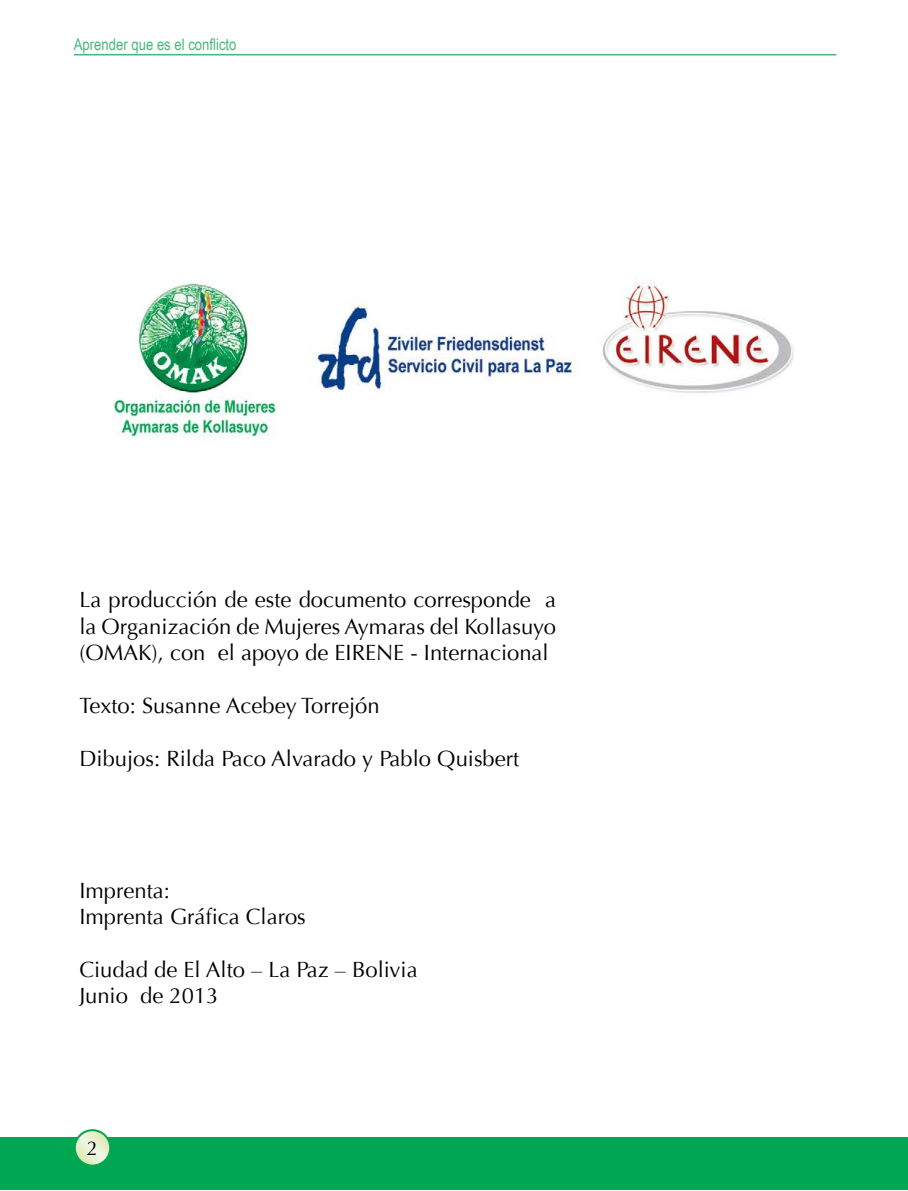
<style>
.page{position:relative;width:908px;height:1191px;background:#fff}
.page>*{position:absolute;margin:0;border:0;box-sizing:border-box;transform-origin:0 0}
.t1{font:22px/26.4px "Optima";color:#000}
.t2{font:20px "Optima";color:#000}
.t3{font:16px "Arial Narrow";color:#45b97c}
</style>
<div class="page">
<img style="left:73px;top:54px;width:764px;height:1083px">
<div style="left:0;top:1137px;width:907px;height:53px;background:#00a651"></div>
<hr style="left:74px;top:54px;width:762px;height:1px;background:#45b97c">
<svg style="left:75px;top:1130px;width:35px;height:35px"></svg>
<div style="left:74px;top:1129px;width:37px;height:37px;border:2px solid #00a651;border-radius:50%"></div>
<p class="t3" style="left:74px;top:33px;width:164px">Aprender que es el conflicto</p>
<p class="t1" style="left:79px;top:587px;width:478px;text-align:justify">La producción de este documento corresponde a la Organización de Mujeres Aymaras del Kollasuyo (OMAK), con el apoyo de EIRENE - Internacional</p>
<p class="t1" style="left:79px;top:692px;width:302px">Texto: Susanne Acebey Torrejón</p>
<p class="t1" style="left:79px;top:745px;width:441px">Dibujos: Rilda Paco Alvarado y Pablo Quisbert</p>
<p class="t1" style="left:79px;top:877px;width:228px">Imprenta:<br>Imprenta Gráfica Claros</p>
<p class="t1" style="left:79px;top:956px;width:339px">Ciudad de El Alto – La Paz – Bolivia<br>Junio de 2013</p>
<p class="t2" style="left:87px;top:1136px;width:13px">2</p>
</div>
